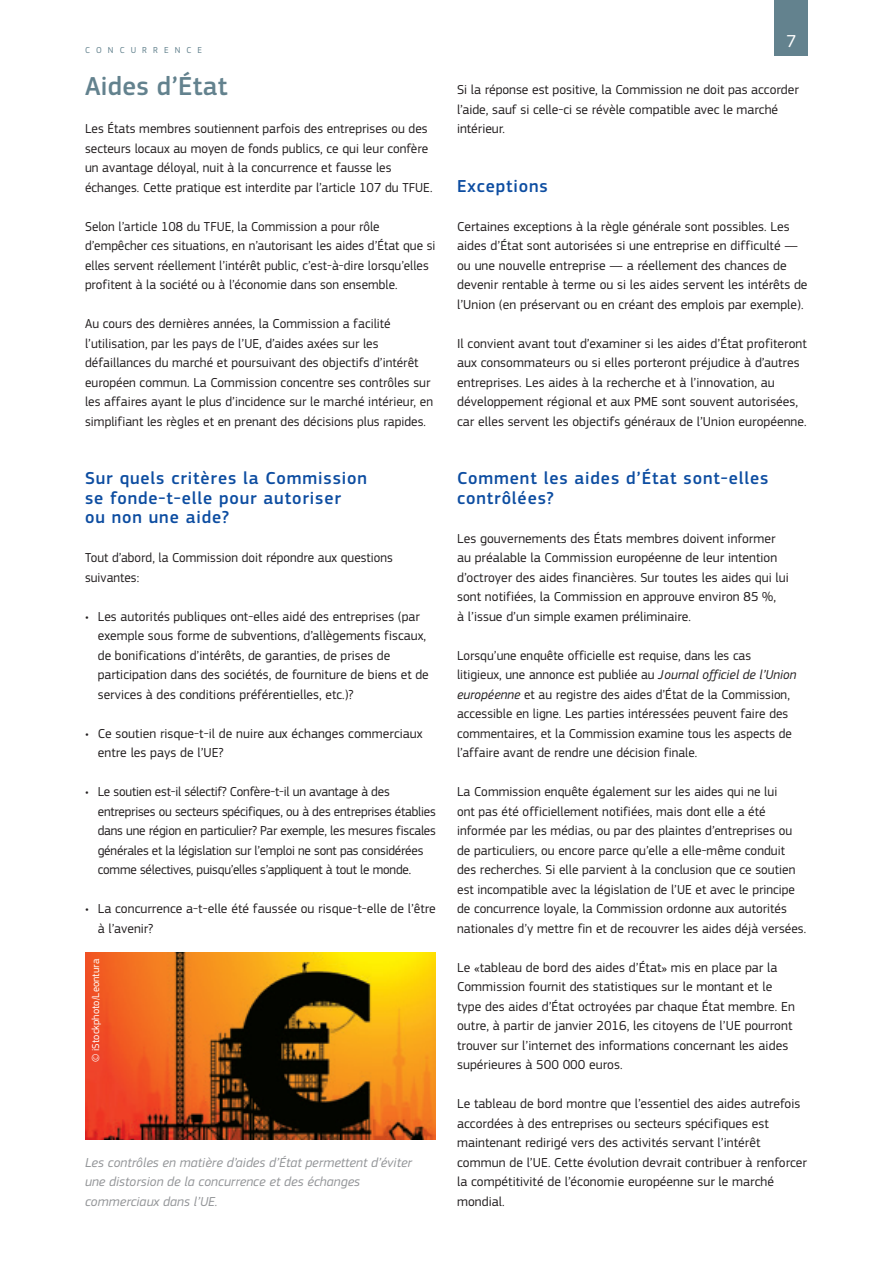
<style>
.page{position:relative;width:893px;height:1263px;background:#fff}
.page>*{position:absolute;margin:0;border:0;box-sizing:border-box;transform-origin:0 0}
.t1{font:500 27px "EC Square Sans Pro";letter-spacing:.01em;color:#63828e}
.t2{font:500 18px/19.5px "EC Square Sans Pro";letter-spacing:.05em;color:#0d4da1}
.t3{font:18px "EC Square Sans Pro";color:#fff}
.t4{font:13.5px/19.5px "EC Square Sans Pro";letter-spacing:.005em;color:#231f20}
.t5{font:13.5px/19.5px "EC Square Sans Pro";letter-spacing:-.015em;color:#231f20}
.t6{font:italic 13.5px/19.5px "EC Square Sans Pro";letter-spacing:.005em;color:#939598}
.t7{font:10.5px "EC Square Sans Pro";letter-spacing:.005em;color:#fff}
.t8{font:9px "EC Square Sans Pro";letter-spacing:.68em;color:#63828e}
.s1{font-style:italic}
</style>
<div class="page">
<div style="left:775px;top:0;width:33px;height:55px;background:#63828e"></div>
<img style="left:85px;top:952px;width:351px;height:188px">
<p class="t8" style="left:85px;top:45px;width:118px">CONCURRENCE</p>
<h1 class="t1" style="left:85px;top:70px;width:144px">Aides d’État</h1>
<p class="t4" style="left:85px;top:119px;width:349px">Les États membres soutiennent parfois des entreprises ou des secteurs locaux au moyen de fonds publics, ce qui leur confère un avantage déloyal, nuit à la concurrence et fausse les échanges. Cette pratique est interdite par l’article 107 du TFUE.</p>
<p class="t4" style="left:85px;top:217px;width:352px">Selon l’article 108 du TFUE, la Commission a pour rôle d’empêcher ces situations, en n’autorisant les aides d’État que si elles servent réellement l’intérêt public, c’est-à-dire lorsqu’elles profitent à la société ou à l’économie dans son ensemble.</p>
<p class="t4" style="left:85px;top:314px;width:349px">Au cours des dernières années, la Commission a facilité l’utilisation, par les pays de l’UE, d’aides axées sur les défaillances du marché et poursuivant des objectifs d’intérêt européen commun. La Commission concentre ses contrôles sur les affaires ayant le plus d’incidence sur le marché intérieur, en simplifiant les règles et en prenant des décisions plus rapides.</p>
<h2 class="t2" style="left:85px;top:469px;width:284px">Sur quels critères la Commission se fonde-t-elle pour autoriser<br>ou non une aide?</h2>
<p class="t4" style="left:85px;top:548px;width:309px">Tout d’abord, la Commission doit répondre aux questions suivantes:</p>
<p class="t4" style="left:98px;top:607px;width:332px;text-indent:-13px">• Les autorités publiques ont-elles aidé des entreprises (par exemple sous forme de subventions, d’allègements fiscaux, de bonifications d’intérêts, de garanties, de prises de participation dans des sociétés, de fourniture de biens et de services à des conditions préférentielles, etc.)?</p>
<p class="t4" style="left:98px;top:724px;width:326px;text-indent:-13px">• Ce soutien risque-t-il de nuire aux échanges commerciaux entre les pays de l’UE?</p>
<p class="t5" style="left:98px;top:782px;width:340px;text-indent:-13px">• Le soutien est-il sélectif? Confère-t-il un avantage à des entreprises ou secteurs spécifiques, ou à des entreprises établies dans une région en particulier? Par exemple, les mesures fiscales générales et la législation sur l’emploi ne sont pas considérées comme sélectives, puisqu’elles s’appliquent à tout le monde.</p>
<p class="t4" style="left:98px;top:899px;width:340px;text-indent:-13px">• La concurrence a-t-elle été faussée ou risque-t-elle de l’être à l’avenir?</p>
<p class="t7" style="left:90px;top:1062px;width:105px;rotate:-90deg">© iStockphoto/Leontura</p>
<p class="t6" style="left:85px;top:1153px;width:328px">Les contrôles en matière d’aides d’État permettent d’éviter une distorsion de la concurrence et des échanges commerciaux dans l’UE.</p>
<h2 class="t3" style="left:786px;top:30px;width:12px">7</h2>
<p class="t4" style="left:457px;top:80px;width:343px">Si la réponse est positive, la Commission ne doit pas accorder l’aide, sauf si celle-ci se révèle compatible avec le marché intérieur.</p>
<h2 class="t2" style="left:457px;top:176px;width:92px">Exceptions</h2>
<p class="t4" style="left:457px;top:217px;width:352px">Certaines exceptions à la règle générale sont possibles. Les aides d’État sont autorisées si une entreprise en difficulté — ou une nouvelle entreprise — a réellement des chances de devenir rentable à terme ou si les aides servent les intérêts de l’Union (en préservant ou en créant des emplois par exemple).</p>
<p class="t4" style="left:457px;top:334px;width:351px">Il convient avant tout d’examiner si les aides d’État profiteront aux consommateurs ou si elles porteront préjudice à d’autres entreprises. Les aides à la recherche et à l’innovation, au développement régional et aux PME sont souvent autorisées, car elles servent les objectifs généraux de l’Union européenne.</p>
<h2 class="t2" style="left:457px;top:469px;width:313px">Comment les aides d’État sont-elles contrôlées?</h2>
<p class="t4" style="left:457px;top:529px;width:333px">Les gouvernements des États membres doivent informer au préalable la Commission européenne de leur intention d’octroyer des aides financières. Sur toutes les aides qui lui sont notifiées, la Commission en approuve environ 85 %,<br>à l’issue d’un simple examen préliminaire.</p>
<p class="t4" style="left:457px;top:646px;width:341px">Lorsqu’une enquête officielle est requise, dans les cas litigieux, une annonce est publiée au <span class="s1">Journal officiel de l’Union européenne</span> et au registre des aides d’État de la Commission, accessible en ligne. Les parties intéressées peuvent faire des commentaires, et la Commission examine tous les aspects de l’affaire avant de rendre une décision finale.</p>
<p class="t4" style="left:457px;top:782px;width:351px">La Commission enquête également sur les aides qui ne lui<br>ont pas été officiellement notifiées, mais dont elle a été informée par les médias, ou par des plaintes d’entreprises ou de particuliers, ou encore parce qu’elle a elle-même conduit des recherches. Si elle parvient à la conclusion que ce soutien est incompatible avec la législation de l’UE et avec le principe de concurrence loyale, la Commission ordonne aux autorités nationales d’y mettre fin et de recouvrer les aides déjà versées.</p>
<p class="t4" style="left:457px;top:958px;width:339px">Le «tableau de bord des aides d’État» mis en place par la Commission fournit des statistiques sur le montant et le type des aides d’État octroyées par chaque État membre. En outre, à partir de janvier 2016, les citoyens de l’UE pourront trouver sur l’internet des informations concernant les aides supérieures à 500 000 euros.</p>
<p class="t4" style="left:457px;top:1094px;width:351px">Le tableau de bord montre que l’essentiel des aides autrefois accordées à des entreprises ou secteurs spécifiques est maintenant redirigé vers des activités servant l’intérêt commun de l’UE. Cette évolution devrait contribuer à renforcer la compétitivité de l’économie européenne sur le marché mondial.</p>
</div>
